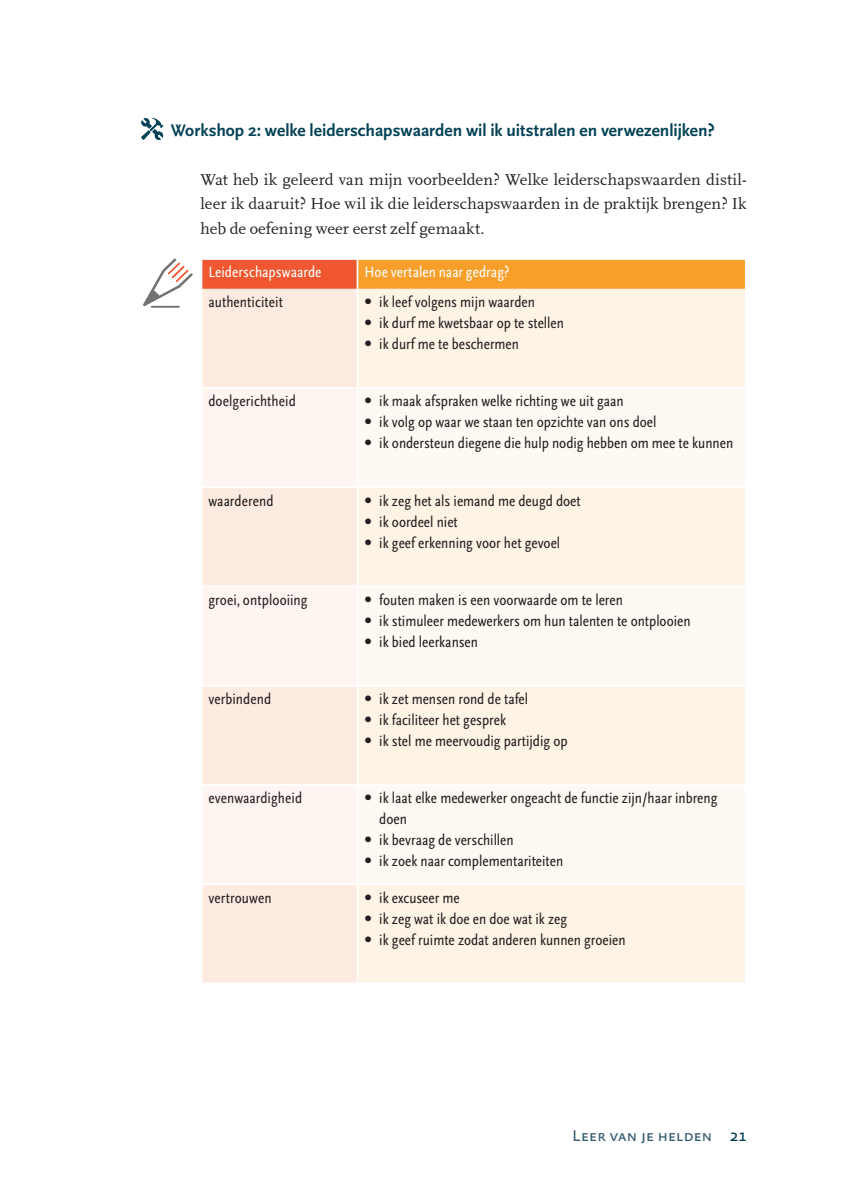
<style>
.page{position:relative;width:848px;height:1195px;background:#fff}
.page>*{position:absolute;margin:0;border:0;box-sizing:border-box;transform-origin:0 0}
.t1{font:700 17.5px "Scala Sans";color:#034256}
.t2{font:16.62px/24.5px "FF Scala";letter-spacing:.005em;color:#231f20;text-align:justify}
.t3{font:15.75px/21px "Scala Sans Cond";color:#231f20}
.t4{font:15.75px "Scala Sans Cond";letter-spacing:.005em;color:#fff}
.t5{font:15.75px "Absara Sans OT";letter-spacing:.005em;color:#335b6e}
.s1{font-size:24.5px}
.s2{font-size:16.62px;color:#034256}
</style>
<div class="page">
<svg style="left:141px;top:118px;width:22px;height:22px"></svg>
<div style="left:201px;top:259px;width:156px;height:30px;background:#f05730"></div>
<div style="left:357px;top:259px;width:388px;height:30px;background:#f89f2b"></div>
<div style="left:202px;top:289px;width:154px;height:693px;background:#fdebe1"></div>
<div style="left:358px;top:289px;width:386px;height:693px;background:#fef4e6"></div>
<svg style="left:202px;top:389px;width:154px;height:494px;fill:#fef5f0"></svg>
<svg style="left:358px;top:389px;width:386px;height:494px;fill:#fef9f2"></svg>
<hr style="left:200px;top:260px;width:2px;height:29px;background:#fff">
<hr style="left:200px;top:258px;width:157px;height:2px;background:#fff">
<hr style="left:356px;top:260px;width:2px;height:29px;background:#fff">
<hr style="left:357px;top:258px;width:389px;height:2px;background:#fff">
<hr style="left:744px;top:260px;width:2px;height:29px;background:#fff">
<hr style="left:200px;top:387px;width:157px;height:2px;background:#fff">
<hr style="left:357px;top:387px;width:389px;height:2px;background:#fff">
<hr style="left:200px;top:486px;width:157px;height:2px;background:#fff">
<hr style="left:357px;top:486px;width:389px;height:2px;background:#fff">
<hr style="left:200px;top:585px;width:157px;height:2px;background:#fff">
<hr style="left:357px;top:585px;width:389px;height:2px;background:#fff">
<hr style="left:200px;top:685px;width:157px;height:1px;background:#fff">
<hr style="left:357px;top:685px;width:389px;height:1px;background:#fff">
<hr style="left:200px;top:784px;width:157px;height:2px;background:#fff">
<hr style="left:357px;top:784px;width:389px;height:2px;background:#fff">
<hr style="left:200px;top:883px;width:157px;height:2px;background:#fff">
<hr style="left:357px;top:883px;width:389px;height:2px;background:#fff">
<hr style="left:151px;top:306px;width:29px;height:2px;background:#727370">
<svg style="left:143px;top:258px;width:50px;height:48px"></svg>
<p class="t1" style="left:171px;top:121px;width:545px">Workshop 2: welke leiderschapswaarden wil ik uitstralen en verwezenlijken?</p>
<p class="t2" style="left:200px;top:167px;width:547px">Wat heb ik geleerd van mijn voorbeelden? Welke leiderschapswaarden distil&shy;leer ik daaruit? Hoe wil ik die leiderschapswaarden in de praktijk brengen? Ik heb de oefening weer eerst zelf gemaakt.</p>
<p class="t4" style="left:208px;top:264px;width:115px">Leiderschapswaarde</p>
<p class="t4" style="left:364px;top:264px;width:146px">Hoe vertalen naar gedrag?</p>
<p class="t3" style="left:208px;top:292px;width:76px">authenticiteit</p>
<p class="t3" style="left:364px;top:292px;width:172px"><span class="s1">•</span> ik leef volgens mijn waarden</p>
<p class="t3" style="left:364px;top:313px;width:201px"><span class="s1">•</span> ik durf me kwetsbaar op te stellen</p>
<p class="t3" style="left:364px;top:334px;width:156px"><span class="s1">•</span> ik durf me te beschermen</p>
<p class="t3" style="left:208px;top:391px;width:89px">doelgerichtheid</p>
<p class="t3" style="left:364px;top:391px;width:261px"><span class="s1">•</span> ik maak afspraken welke richting we uit gaan</p>
<p class="t3" style="left:364px;top:412px;width:293px"><span class="s1">•</span> ik volg op waar we staan ten opzichte van ons doel</p>
<p class="t3" style="left:364px;top:433px;width:370px"><span class="s1">•</span> ik ondersteun diegene die hulp nodig hebben om mee te kunnen</p>
<p class="t3" style="left:208px;top:490px;width:67px">waarderend</p>
<p class="t3" style="left:364px;top:490px;width:218px"><span class="s1">•</span> ik zeg het als iemand me deugd doet</p>
<p class="t3" style="left:364px;top:511px;width:95px"><span class="s1">•</span> ik oordeel niet</p>
<p class="t3" style="left:364px;top:532px;width:197px"><span class="s1">•</span> ik geef erkenning voor het gevoel</p>
<p class="t3" style="left:208px;top:589px;width:101px">groei, ontplooiing</p>
<p class="t3" style="left:364px;top:589px;width:260px"><span class="s1">•</span> fouten maken is een voorwaarde om te leren</p>
<p class="t3" style="left:364px;top:610px;width:327px"><span class="s1">•</span> ik stimuleer medewerkers om hun talenten te ontplooien</p>
<p class="t3" style="left:364px;top:631px;width:115px"><span class="s1">•</span> ik bied leerkansen</p>
<p class="t3" style="left:208px;top:689px;width:64px">verbindend</p>
<p class="t3" style="left:364px;top:689px;width:165px"><span class="s1">•</span> ik zet mensen rond de tafel</p>
<p class="t3" style="left:364px;top:710px;width:143px"><span class="s1">•</span> ik faciliteer het gesprek</p>
<p class="t3" style="left:364px;top:731px;width:204px"><span class="s1">•</span> ik stel me meervoudig partijdig op</p>
<p class="t3" style="left:208px;top:788px;width:95px">evenwaardigheid</p>
<p class="t3" style="left:379px;top:788px;width:339px;text-indent:-15px"><span class="s1">•</span> ik laat elke medewerker ongeacht de functie zijn/haar inbreng doen</p>
<p class="t3" style="left:364px;top:830px;width:151px"><span class="s1">•</span> ik bevraag de verschillen</p>
<p class="t3" style="left:364px;top:851px;width:200px"><span class="s1">•</span> ik zoek naar complementariteiten</p>
<p class="t3" style="left:208px;top:887px;width:65px">vertrouwen</p>
<p class="t3" style="left:364px;top:887px;width:97px"><span class="s1">•</span> ik excuseer me</p>
<p class="t3" style="left:364px;top:908px;width:204px"><span class="s1">•</span> ik zeg wat ik doe en doe wat ik zeg</p>
<p class="t3" style="left:364px;top:929px;width:263px"><span class="s1">•</span> ik geef ruimte zodat anderen kunnen groeien</p>
<p class="t5" style="left:572px;top:1127px;width:175px">Leer van je helden <span class="s2">21</span></p>
</div>
